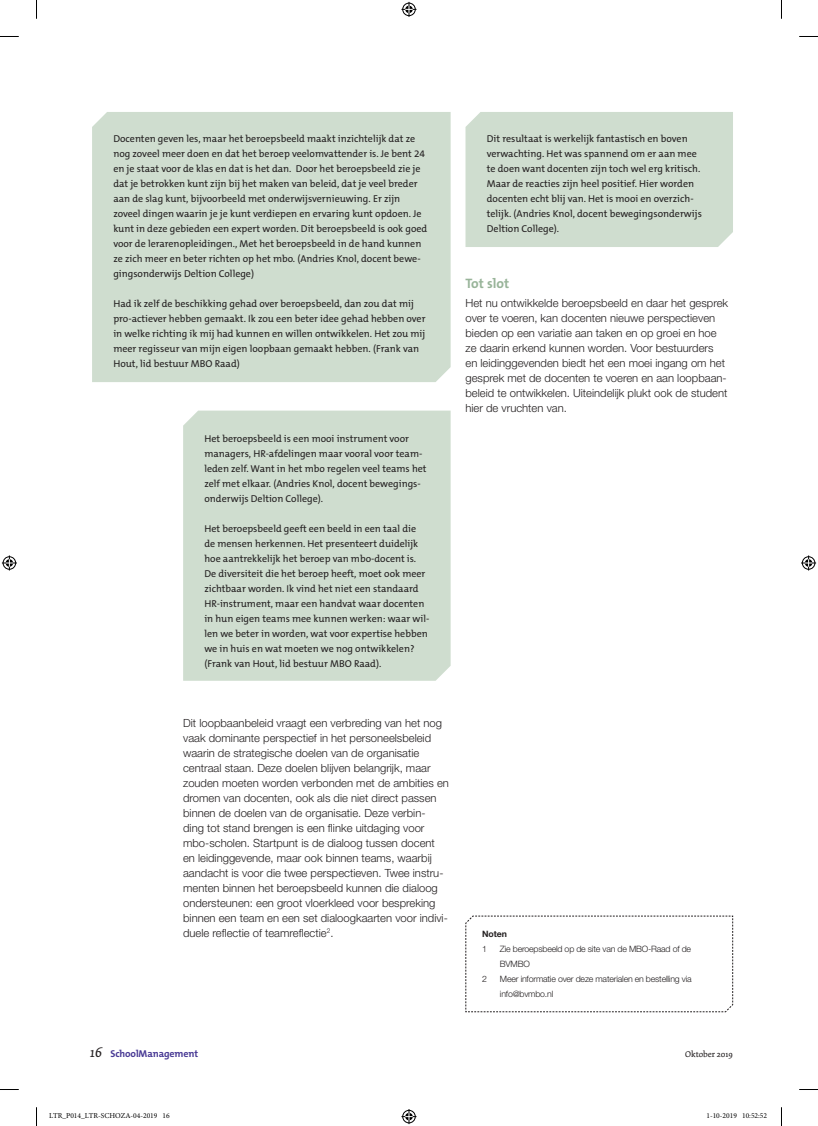
<style>
.page{position:relative;width:818px;height:1126px;background:#fff}
.page>*{position:absolute;margin:0;border:0;box-sizing:border-box;transform-origin:0 0}
.t1{font:700 13.75px "The Mix B W7";color:#98b499}
.t2{font:300 11.25px/15px "Helvetica Neue LT Std";color:#231f20}
.t3{font:10px/15px "The Mix B W5 Plain";color:#231f20}
.t4{font:700 10px "The Mix B W7";letter-spacing:-.01em;color:#493a95}
.t5{font:300 8.75px/15px "Helvetica Neue LT Std";letter-spacing:-.02em;color:#231f20}
.t6{font:8.75px "Dolly";color:#231f20}
.t7{font:700 8.75px "Helvetica Neue LT Std";letter-spacing:-.01em;color:#231f20}
.t8{font:7.5px "Minion Pro";color:#000}
.s1{font-family:"Dolly";font-weight:400;font-style:italic;font-size:15px;color:#231f20}
</style>
<div class="page">
<div style="left:92px;top:112px;width:358px;height:270px;background:#cfddcf"></div>
<div style="left:465px;top:112px;width:267px;height:135px;background:#cfddcf"></div>
<div style="left:183px;top:410px;width:267px;height:270px;background:#cfddcf"></div>
<svg style="left:465px;top:915px;width:268px;height:97px"></svg>
<svg style="left:0;top:36px;width:19px;height:1px"></svg>
<svg style="left:799px;top:36px;width:18px;height:1px"></svg>
<svg style="left:0;top:1089px;width:19px;height:1px"></svg>
<svg style="left:799px;top:1089px;width:18px;height:1px"></svg>
<svg style="left:36px;top:0;width:1px;height:19px"></svg>
<svg style="left:36px;top:1107px;width:1px;height:18px"></svg>
<svg style="left:401px;top:2px;width:15px;height:15px"></svg>
<svg style="left:401px;top:1109px;width:15px;height:14px"></svg>
<svg style="left:2px;top:555px;width:15px;height:15px"></svg>
<svg style="left:801px;top:555px;width:14px;height:15px"></svg>
<p class="t3" style="left:113px;top:131px;width:315px">Docenten geven les, maar het beroepsbeeld maakt inzichtelijk dat ze nog zoveel meer doen en dat het beroep veelomvattender is. Je bent 24 en je staat voor de klas en dat is het dan. Door het beroepsbeeld zie je dat je betrokken kunt zijn bij het maken van beleid, dat je veel breder aan de slag kunt, bijvoorbeeld met onderwijsvernieuwing. Er zijn zoveel dingen waarin je je kunt verdiepen en ervaring kunt opdoen. Je kunt in deze gebieden een expert worden. Dit beroepsbeeld is ook goed voor de lerarenopleidingen., Met het beroepsbeeld in de hand kunnen ze zich meer en beter richten op het mbo. (Andries Knol, docent bewe&shy;gingsonderwijs Deltion College)</p>
<p class="t3" style="left:113px;top:296px;width:313px">Had ik zelf de beschikking gehad over beroepsbeeld, dan zou dat mij pro-actiever hebben gemaakt. Ik zou een beter idee gehad hebben over in welke richting ik mij had kunnen en willen ontwikkelen. Het zou mij meer regisseur van mijn eigen loopbaan gemaakt hebben. (Frank van Hout, lid bestuur MBO Raad)</p>
<p class="t3" style="left:204px;top:431px;width:224px">Het beroepsbeeld is een mooi instrument voor managers, HR-afdelingen maar vooral voor team&shy;leden zelf. Want in het mbo regelen veel teams het zelf met elkaar. (Andries Knol, docent bewegings&shy;onderwijs Deltion College).</p>
<p class="t3" style="left:204px;top:521px;width:226px">Het beroepsbeeld geeft een beeld in een taal die de mensen herkennen. Het presenteert duidelijk hoe aantrekkelijk het beroep van mbo-docent is.<br>De diversiteit die het beroep heeft, moet ook meer zichtbaar worden. Ik vind het niet een standaard HR-instrument, maar een handvat waar docenten in hun eigen teams mee kunnen werken: waar wil&shy;len we beter in worden, wat voor expertise hebben we in huis en wat moeten we nog ontwikkelen? (Frank van Hout, lid bestuur MBO Raad).</p>
<p class="t3" style="left:486px;top:131px;width:216px">Dit resultaat is werkelijk fantastisch en boven verwachting. Het was spannend om er aan mee te doen want docenten zijn toch wel erg kritisch.<br>Maar de reacties zijn heel positief. Hier worden docenten echt blij van. Het is mooi en overzich&shy;telijk. (Andries Knol, docent bewegingsonderwijs Deltion College).</p>
<h1 class="t1" style="left:465px;top:274px;width:45px">Tot slot</h1>
<p class="t2" style="left:465px;top:295px;width:264px">Het nu ontwikkelde beroepsbeeld en daar het gesprek over te voeren, kan docenten nieuwe perspectieven bieden op een variatie aan taken en op groei en hoe ze daarin erkend kunnen worden. Voor bestuurders en leidinggevenden biedt het een moei ingang om het gesprek met de docenten te voeren en aan loopbaan&shy;beleid te ontwikkelen. Uiteindelijk plukt ook de student hier de vruchten van.</p>
<p class="t2" style="left:183px;top:715px;width:267px">Dit loopbaanbeleid vraagt een verbreding van het nog vaak dominante perspectief in het personeelsbeleid waarin de strategische doelen van de organisatie centraal staan. Deze doelen blijven belangrijk, maar zouden moeten worden verbonden met de ambities en dromen van docenten, ook als die niet direct passen binnen de doelen van de organisatie. Deze verbin&shy;ding tot stand brengen is een flinke uitdaging voor mbo-scholen. Startpunt is de dialoog tussen docent en leidinggevende, maar ook binnen teams, waarbij aandacht is voor die twee perspectieven. Twee instru&shy;menten binnen het beroepsbeeld kunnen die dialoog ondersteunen: een groot vloerkleed voor bespreking binnen een team en een set dialoogkaarten voor indivi&shy;duele reflectie of teamreflectie<sup>2</sup>.</p>
<p class="t7" style="left:482px;top:928px;width:26px">Noten</p>
<p class="t5" style="left:482px;top:941px;width:6px">1</p>
<p class="t5" style="left:499px;top:941px;width:192px">Zie beroepsbeeld op de site van de MBO-Raad of de<br>BVMBO</p>
<p class="t5" style="left:482px;top:971px;width:6px">2</p>
<p class="t5" style="left:499px;top:971px;width:193px">Meer informatie over deze materialen en bestelling via info@bvmbo.nl</p>
<p class="t4" style="left:90px;top:1047px;width:110px"><span class="s1">16</span> SchoolManagement</p>
<p class="t6" style="left:684px;top:1048px;width:49px">Oktober 2019</p>
<p class="t8" style="left:49px;top:1110px;width:122px">LTR_P014_LTR-SCHOZA-04-2019 16</p>
<p class="t8" style="left:706px;top:1110px;width:62px">1-10-2019 10:52:52</p>
</div>
